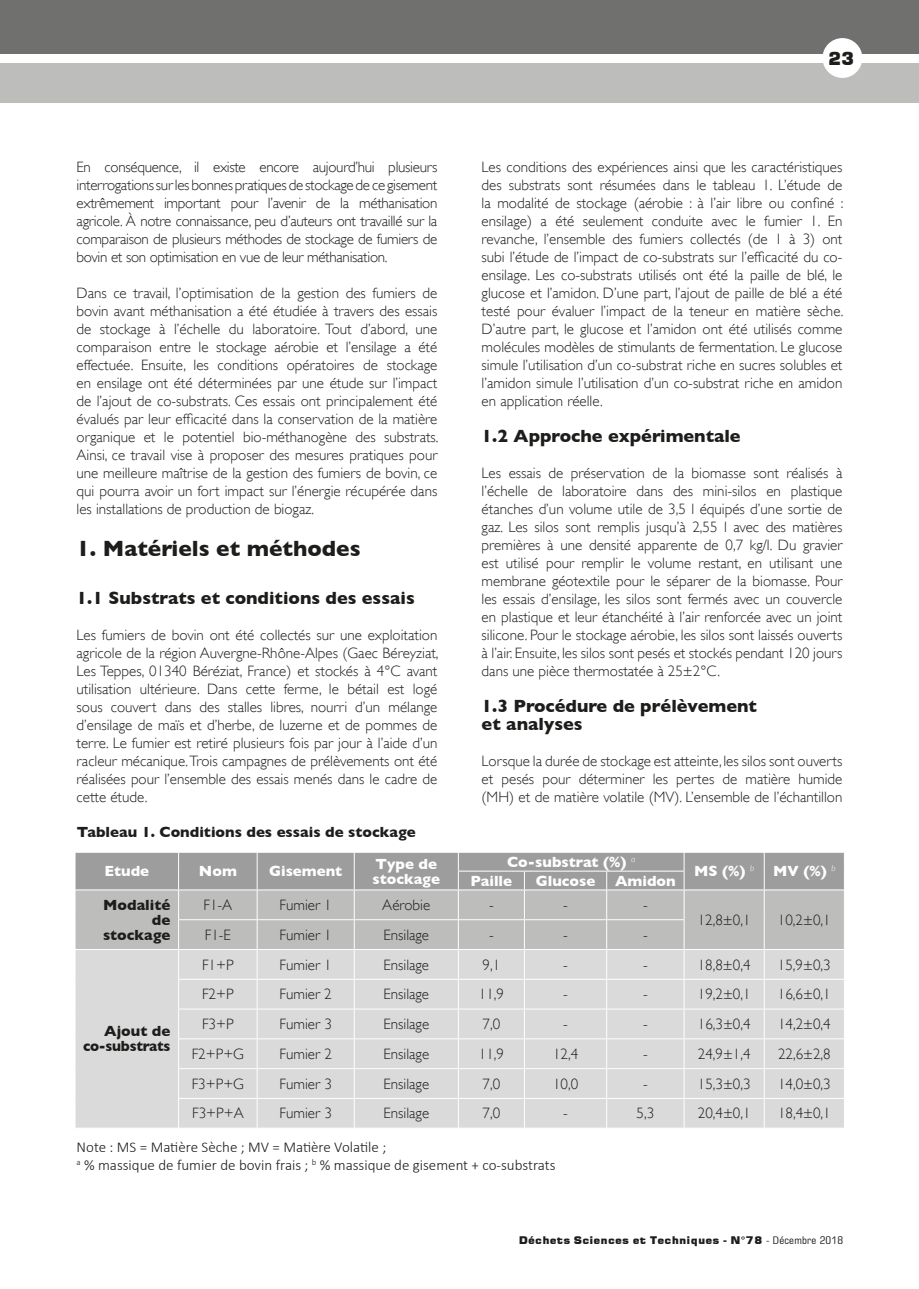
<style>
.page{position:relative;width:919px;height:1289px;background:#fff}
.page>*{position:absolute;margin:0;border:0;box-sizing:border-box;transform-origin:0 0}
.t1{font:700 22.5px "Gill Sans";color:#1d1d1b}
.t2{font:700 18px/18px "Gill Sans";color:#1d1d1b}
.t3{font:18px "Square 721 Blk Normal";color:#1d1d1b}
.t4{font:300 15px/18px "Gill Sans";color:#1d1d1b;text-align:justify}
.t5{font:300 15px/18px "Calibri";color:#1d1d1b}
.t6{font:700 15px/15px "Gill Sans";color:#fff}
.t7{font:700 15px/15px "Gill Sans";color:#1d1d1b;text-align:right}
.t8{font:700 15px/15px "Gill Sans";letter-spacing:-.02em;color:#1d1d1b;text-align:right}
.t9{font:10.5px "Square 721 Blk Normal";letter-spacing:.02em;color:#1d1d1b;scale:1.09 1}
.s1{font-family:"Square 721 BT";font-stretch:condensed}
</style>
<div class="page">
<div style="left:0;top:64px;width:13px;height:39px;background:#bdbdbc"></div>
<div style="left:13px;top:0;width:905px;height:53px;background:#70706f"></div>
<div style="left:13px;top:64px;width:905px;height:39px;background:#bdbdbc"></div>
<div style="left:822px;top:38px;width:40px;height:40px;background:#fff;border-radius:50%"></div>
<div style="left:0;top:0;width:13px;height:53px;background:#70706f"></div>
<svg style="left:75px;top:852px;width:770px;height:275px;background:#cdcdcd"></svg>
<p class="t4" style="left:77px;top:158px;width:362px">En conséquence, il existe encore aujourd’hui plusieurs interrogations sur les bonnes pratiques de stockage de ce gisement extrêmement important pour l’avenir de la méthanisation agricole. À notre connaissance, peu d’auteurs ont travaillé sur la comparaison de plusieurs méthodes de stockage de fumiers de bovin et son optimisation en vue de leur méthanisation.</p>
<p class="t4" style="left:77px;top:284px;width:363px">Dans ce travail, l’optimisation de la gestion des fumiers de bovin avant méthanisation a été étudiée à travers des essais de stockage à l’échelle du laboratoire. Tout d’abord, une comparaison entre le stockage aérobie et l’ensilage a été effectuée. Ensuite, les conditions opératoires de stockage en ensilage ont été déterminées par une étude sur l’impact de l’ajout de co-substrats. Ces essais ont principalement été évalués par leur efficacité dans la conservation de la matière organique et le potentiel bio-méthanogène des substrats.<br>Ainsi, ce travail vise à proposer des mesures pratiques pour une meilleure maîtrise de la gestion des fumiers de bovin, ce qui pourra avoir un fort impact sur l’énergie récupérée dans les installations de production de biogaz.</p>
<h1 class="t1" style="left:77px;top:535px;width:285px">1. Matériels et méthodes</h1>
<p class="t2" style="left:77px;top:589px;width:340px">1.1 Substrats et conditions des essais</p>
<p class="t4" style="left:77px;top:626px;width:363px">Les fumiers de bovin ont été collectés sur une exploitation agricole de la région Auvergne-Rhône-Alpes (Gaec Béreyziat, Les Teppes, 01340 Béréziat, France) et stockés à 4°C avant utilisation ultérieure. Dans cette ferme, le bétail est logé sous couvert dans des stalles libres, nourri d’un mélange d’ensilage de maïs et d’herbe, de luzerne et de pommes de terre. Le fumier est retiré plusieurs fois par jour à l’aide d’un racleur mécanique. Trois campagnes de prélèvements ont été réalisées pour l’ensemble des essais menés dans le cadre de cette étude.</p>
<p class="t7" style="left:77px;top:824px;width:340px">Tableau 1. Conditions des essais de stockage</p>
<p class="t3" style="left:828px;top:47px;width:28px">23</p>
<p class="t4" style="left:481px;top:158px;width:363px">Les conditions des expériences ainsi que les caractéristiques des substrats sont résumées dans le tableau 1. L’étude de la modalité de stockage (aérobie : à l’air libre ou confiné : ensilage) a été seulement conduite avec le fumier 1. En revanche, l’ensemble des fumiers collectés (de 1 à 3) ont subi l’étude de l’impact de co-substrats sur l’efficacité du co&shy;ensilage. Les co-substrats utilisés ont été la paille de blé, le glucose et l’amidon. D’une part, l’ajout de paille de blé a été testé pour évaluer l’impact de la teneur en matière sèche.<br>D’autre part, le glucose et l’amidon ont été utilisés comme molécules modèles de stimulants de fermentation. Le glucose simule l’utilisation d’un co-substrat riche en sucres solubles et l’amidon simule l’utilisation d’un co-substrat riche en amidon en application réelle.</p>
<p class="t2" style="left:481px;top:427px;width:260px">1.2 Approche expérimentale</p>
<p class="t4" style="left:481px;top:464px;width:362px">Les essais de préservation de la biomasse sont réalisés à l’échelle de laboratoire dans des mini-silos en plastique étanches d’un volume utile de 3,5 l équipés d’une sortie de gaz. Les silos sont remplis jusqu’à 2,55 l avec des matières premières à une densité apparente de 0,7 kg/l. Du gravier est utilisé pour remplir le volume restant, en utilisant une membrane géotextile pour le séparer de la biomasse. Pour les essais d’ensilage, les silos sont fermés avec un couvercle en plastique et leur étanchéité à l’air renforcée avec un joint silicone. Pour le stockage aérobie, les silos sont laissés ouverts à l’air. Ensuite, les silos sont pesés et stockés pendant 120 jours dans une pièce thermostatée à 25±2°C.</p>
<p class="t2" style="left:481px;top:697px;width:277px">1.3 Procédure de prélèvement et analyses</p>
<p class="t4" style="left:481px;top:752px;width:362px">Lorsque la durée de stockage est atteinte, les silos sont ouverts et pesés pour déterminer les pertes de matière humide (MH) et de matière volatile (MV). L’ensemble de l’échantillon</p>
<p class="t6" style="left:104px;top:863px;width:46px">Etude</p>
<p class="t6" style="left:199px;top:863px;width:40px">Nom</p>
<p class="t6" style="left:269px;top:863px;width:75px">Gisement</p>
<p class="t6" style="left:372px;top:856px;width:69px">Type de stockage</p>
<p class="t6" style="left:507px;top:854px;width:130px">Co-substrat (%) <sup>a</sup></p>
<p class="t6" style="left:470px;top:873px;width:43px">Paille</p>
<p class="t6" style="left:535px;top:873px;width:61px">Glucose</p>
<p class="t6" style="left:615px;top:873px;width:62px">Amidon</p>
<p class="t7" style="left:103px;top:897px;width:69px">Modalité de stockage</p>
<p class="t4" style="left:203px;top:896px;width:30px">F1-A</p>
<p class="t4" style="left:279px;top:896px;width:54px">Fumier 1</p>
<p class="t4" style="left:382px;top:896px;width:49px">Aérobie</p>
<p class="t4" style="left:489px;top:896px;width:6px">-</p>
<p class="t4" style="left:563px;top:896px;width:6px">-</p>
<p class="t4" style="left:643px;top:896px;width:6px">-</p>
<p class="t4" style="left:205px;top:925px;width:28px">F1-E</p>
<p class="t4" style="left:279px;top:925px;width:54px">Fumier 1</p>
<p class="t4" style="left:383px;top:925px;width:47px">Ensilage</p>
<p class="t4" style="left:489px;top:925px;width:6px">-</p>
<p class="t4" style="left:563px;top:925px;width:6px">-</p>
<p class="t4" style="left:643px;top:925px;width:6px">-</p>
<p class="t6" style="left:694px;top:863px;width:62px">MS (%) <sup>b</sup></p>
<p class="t6" style="left:773px;top:863px;width:64px">MV (%) <sup>b</sup></p>
<p class="t4" style="left:697px;top:910px;width:54px">12,8±0,1</p>
<p class="t4" style="left:777px;top:910px;width:54px">10,2±0,1</p>
<p class="t4" style="left:202px;top:955px;width:33px">F1+P</p>
<p class="t4" style="left:279px;top:955px;width:54px">Fumier 1</p>
<p class="t4" style="left:383px;top:955px;width:47px">Ensilage</p>
<p class="t4" style="left:482px;top:955px;width:19px">9,1</p>
<p class="t4" style="left:563px;top:955px;width:6px">-</p>
<p class="t4" style="left:643px;top:955px;width:6px">-</p>
<p class="t4" style="left:697px;top:955px;width:54px">18,8±0,4</p>
<p class="t4" style="left:777px;top:955px;width:54px">15,9±0,3</p>
<p class="t4" style="left:202px;top:985px;width:33px">F2+P</p>
<p class="t4" style="left:279px;top:985px;width:54px">Fumier 2</p>
<p class="t4" style="left:383px;top:985px;width:47px">Ensilage</p>
<p class="t4" style="left:479px;top:985px;width:27px">11,9</p>
<p class="t4" style="left:563px;top:985px;width:6px">-</p>
<p class="t4" style="left:643px;top:985px;width:6px">-</p>
<p class="t4" style="left:697px;top:985px;width:54px">19,2±0,1</p>
<p class="t4" style="left:778px;top:985px;width:54px">16,6±0,1</p>
<p class="t4" style="left:202px;top:1015px;width:33px">F3+P</p>
<p class="t4" style="left:279px;top:1015px;width:54px">Fumier 3</p>
<p class="t4" style="left:383px;top:1015px;width:47px">Ensilage</p>
<p class="t4" style="left:482px;top:1015px;width:19px">7,0</p>
<p class="t4" style="left:563px;top:1015px;width:6px">-</p>
<p class="t4" style="left:643px;top:1015px;width:6px">-</p>
<p class="t4" style="left:697px;top:1015px;width:54px">16,3±0,4</p>
<p class="t4" style="left:778px;top:1015px;width:54px">14,2±0,4</p>
<p class="t4" style="left:192px;top:1044px;width:54px">F2+P+G</p>
<p class="t4" style="left:279px;top:1044px;width:54px">Fumier 2</p>
<p class="t4" style="left:383px;top:1044px;width:47px">Ensilage</p>
<p class="t4" style="left:479px;top:1044px;width:27px">11,9</p>
<p class="t4" style="left:553px;top:1044px;width:27px">12,4</p>
<p class="t4" style="left:643px;top:1044px;width:6px">-</p>
<p class="t4" style="left:697px;top:1044px;width:54px">24,9±1,4</p>
<p class="t4" style="left:778px;top:1044px;width:54px">22,6±2,8</p>
<p class="t4" style="left:192px;top:1074px;width:54px">F3+P+G</p>
<p class="t4" style="left:279px;top:1074px;width:54px">Fumier 3</p>
<p class="t4" style="left:383px;top:1074px;width:47px">Ensilage</p>
<p class="t4" style="left:482px;top:1074px;width:19px">7,0</p>
<p class="t4" style="left:553px;top:1074px;width:27px">10,0</p>
<p class="t4" style="left:643px;top:1074px;width:6px">-</p>
<p class="t4" style="left:697px;top:1074px;width:54px">15,3±0,3</p>
<p class="t4" style="left:778px;top:1074px;width:54px">14,0±0,3</p>
<p class="t4" style="left:192px;top:1104px;width:53px">F3+P+A</p>
<p class="t4" style="left:279px;top:1104px;width:54px">Fumier 3</p>
<p class="t4" style="left:383px;top:1104px;width:47px">Ensilage</p>
<p class="t4" style="left:482px;top:1104px;width:19px">7,0</p>
<p class="t4" style="left:563px;top:1104px;width:6px">-</p>
<p class="t4" style="left:636px;top:1104px;width:19px">5,3</p>
<p class="t4" style="left:697px;top:1104px;width:54px">20,4±0,1</p>
<p class="t4" style="left:778px;top:1104px;width:54px">18,4±0,1</p>
<p class="t5" style="left:77px;top:1138px;width:480px">Note : MS = Matière Sèche ; MV = Matière Volatile ;<br><sup>a</sup> % massique de fumier de bovin frais ; <sup>b</sup> % massique de gisement + co-substrats</p>
<p class="t8" style="left:83px;top:1023px;width:89px">Ajout de co-substrats</p>
<p class="t9" style="left:518px;top:1233px;width:299px">Déchets Sciences et Techniques - N°78 <span class="s1">- Décembre 2018</span></p>
</div>
